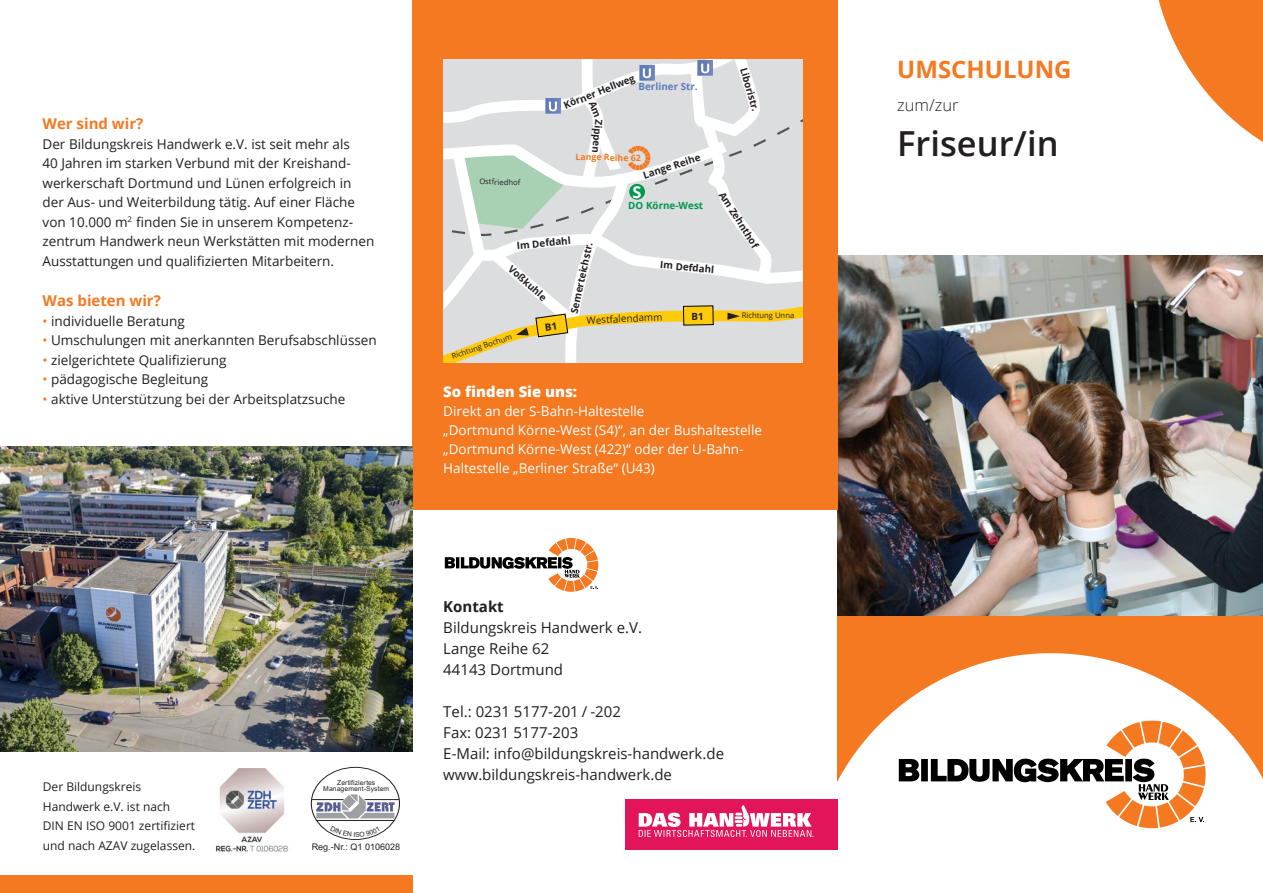
<style>
.page{position:relative;width:1263px;height:893px;background:#fff}
.page>*{position:absolute;margin:0;border:0;box-sizing:border-box;transform-origin:0 0}
.t1{font:600 34.5px "Open Sans";color:#231f20}
.t2{font:700 24px "Open Sans";color:#f47921}
.t3{font:300 16.5px "Open Sans";color:#231f20}
.t4{font:700 16.35px "Open Sans";color:#fff}
.t5{font:15px/21px "Open Sans";color:#231f20}
.t6{font:700 15px "Open Sans";color:#f47921}
.t7{font:700 15px "Open Sans";color:#231f20}
.t8{font:800 14.85px "Open Sans";color:#fff}
.t9{font:13.5px/19.5px "Open Sans";color:#231f20}
.t10{font:13.5px/18.9px "Open Sans";color:#fff}
.t11{font:12px/19.5px "Open Sans";color:#231f20}
.t12{font:700 9.9px "Open Sans";color:#231f20}
.t13{font:9.9px "Open Sans";color:#231f20}
.t14{font:700 9.9px "Open Sans";color:#00984a}
.t15{font:700 9.9px "Open Sans";color:#5f7bb9}
.t16{font:9px "Arial";color:#231f20}
.t17{font:700 8.7px "Open Sans";letter-spacing:-.01em;color:#f47921}
.t18{font:7.65px "Open Sans";color:#231f20}
.t19{font:6.75px/6.8px "Arial";letter-spacing:.015em;color:#231f20;text-align:center}
.s1{color:#f47921}
</style>
<div class="page">
<div style="left:838px;top:266px;width:425px;height:529px;background:#f47921"></div>
<svg style="left:837px;top:653px;width:426px;height:176px;fill:#fff"></svg>
<svg style="left:1158px;top:0;width:105px;height:142px"></svg>
<img style="left:838px;top:255px;width:425px;height:360px">
<svg style="left:899px;top:721px;width:307px;height:107px"></svg>
<div style="left:412px;top:0;width:426px;height:509px;background:#f47921"></div>
<svg style="left:445px;top:538px;width:153px;height:54px"></svg>
<div style="left:625px;top:799px;width:213px;height:51px;background:#e3155a"></div>
<svg style="left:639px;top:805px;width:174px;height:32px"></svg>
<div style="left:0;top:876px;width:412px;height:17px;background:#f47921"></div>
<div style="left:311px;top:767px;width:89px;height:73px;border:1px solid #231f20;border-radius:50%"></div>
<svg style="left:316px;top:794px;width:78px;height:24px"></svg>
<hr style="left:312px;top:799px;width:31px;height:1px;background:#231f20">
<hr style="left:365px;top:799px;width:34px;height:1px;background:#231f20">
<hr style="left:317px;top:820px;width:77px;height:1px;background:#231f20">
<img style="left:216px;top:768px;width:72px;height:84px">
<img style="left:0;top:446px;width:412px;height:305px">
<svg style="left:443px;top:59px;width:359px;height:303px;background:#dfdfd8"></svg>
<svg style="left:330px;top:832px;width:50px;height:5px"></svg>
<p class="t6" style="left:43px;top:113px;width:102px">Wer sind wir?</p>
<p class="t9" style="left:43px;top:134px;width:333px">Der Bildungskreis Handwerk e.V. ist seit mehr als<br>40 Jahren im starken Verbund mit der Kreishand&shy;werkerschaft Dortmund und Lünen erfolgreich in der Aus- und Weiterbildung tätig. Auf einer Fläche von 10.000 m<sup>2</sup> finden Sie in unserem Kompetenz&shy;zentrum Handwerk neun Werkstätten mit modernen Ausstattungen und qualifizierten Mitarbeitern.</p>
<p class="t6" style="left:43px;top:290px;width:120px">Was bieten wir?</p>
<p class="t9" style="left:43px;top:311px;width:144px"><span class="s1">•</span> individuelle Beratung</p>
<p class="t9" style="left:43px;top:330px;width:336px"><span class="s1">•</span> Umschulungen mit anerkannten Berufsabschlüssen</p>
<p class="t9" style="left:43px;top:350px;width:186px"><span class="s1">•</span> zielgerichtete Qualifizierung</p>
<p class="t9" style="left:43px;top:369px;width:167px"><span class="s1">•</span> pädagogische Begleitung</p>
<p class="t9" style="left:43px;top:389px;width:304px"><span class="s1">•</span> aktive Unterstützung bei der Arbeitsplatzsuche</p>
<p class="t12" style="left:562px;top:99px;width:77px;rotate:-22deg">Körner Hellweg</p>
<p class="t15" style="left:638px;top:79px;width:61px">Berliner Str.</p>
<p class="t12" style="left:750px;top:66px;width:46px;rotate:74deg">Liboristr.</p>
<p class="t12" style="left:606px;top:120px;width:35px;rotate:96deg">Zippen</p>
<p class="t17" style="left:575px;top:151px;width:67px">Lange Reihe 62</p>
<p class="t12" style="left:641px;top:168px;width:61px;rotate:-18deg">Lange Reihe</p>
<p class="t18" style="left:479px;top:176px;width:42px;rotate:1deg">Ostfriedhof</p>
<p class="t4" style="left:633px;top:181px;width:11px">S</p>
<p class="t12" style="left:727px;top:189px;width:66px;rotate:57deg">Am Zehnthof</p>
<p class="t14" style="left:628px;top:199px;width:76px">DO Körne-West</p>
<p class="t12" style="left:516px;top:239px;width:56px;rotate:-6deg">Im Defdahl</p>
<p class="t12" style="left:567px;top:312px;width:74px;rotate:-78deg">Semerteichstr.</p>
<p class="t12" style="left:661px;top:258px;width:56px;rotate:5deg">Im Defdahl</p>
<p class="t12" style="left:515px;top:262px;width:49px;rotate:42deg">Voßkuhle</p>
<p class="t13" style="left:586px;top:314px;width:77px;rotate:-3deg">Westfalendamm</p>
<p class="t18" style="left:742px;top:310px;width:54px">Richtung Unna</p>
<p class="t18" style="left:450px;top:351px;width:65px;rotate:-18deg">Richtung Bochum</p>
<p class="t8" style="left:443px;top:381px;width:135px">So finden Sie uns:</p>
<p class="t10" style="left:443px;top:401px;width:320px">Direkt an der S-Bahn-Haltestelle<br>„Dortmund Körne-West (S4)“, an der Bushaltestelle „Dortmund Körne-West (422)“ oder der U-Bahn-Haltestelle „Berliner Straße“ (U43)</p>
<p class="t11" style="left:43px;top:777px;width:154px">Der Bildungskreis<br>Handwerk e.V. ist nach<br>DIN EN ISO 9001 zertifiziert und nach AZAV zugelassen.</p>
<p class="t19" style="left:323px;top:779px;width:67px">Zertifiziertes<br>Management-System</p>
<p class="t16" style="left:312px;top:843px;width:90px">Reg.-Nr.: Q1 0106028</p>
<p class="t7" style="left:443px;top:596px;width:62px">Kontakt</p>
<p class="t5" style="left:443px;top:617px;width:200px">Bildungskreis Handwerk e.V.<br>Lange Reihe 62<br>44143 Dortmund</p>
<p class="t5" style="left:443px;top:701px;width:282px">Tel.: 0231 5177-201 / -202<br>Fax: 0231 5177-203<br>E-Mail: info@bildungskreis-handwerk.de www.bildungskreis-handwerk.de</p>
<h2 class="t2" style="left:897px;top:52px;width:176px">UMSCHULUNG</h2>
<p class="t3" style="left:897px;top:94px;width:63px">zum/zur</p>
<h1 class="t1" style="left:897px;top:120px;width:163px">Friseur/in</h1>
</div>
